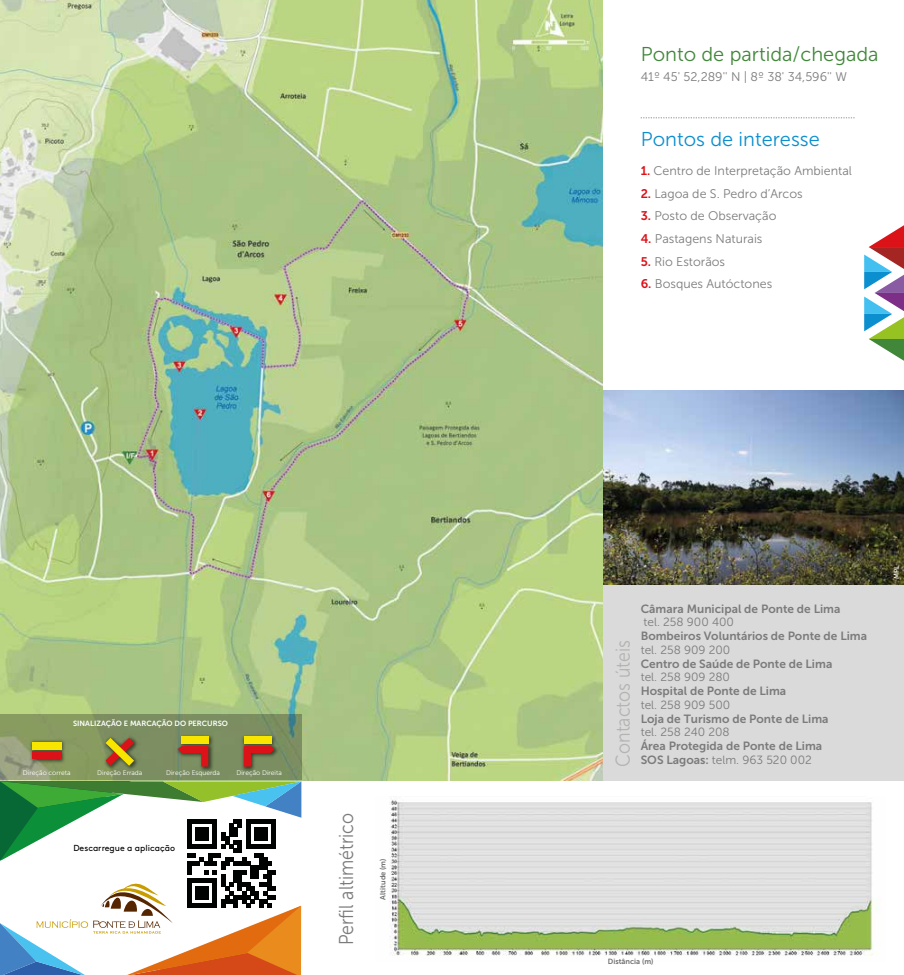
<style>
.page{position:relative;width:904px;height:975px;background:#fff}
.page>*{position:absolute;margin:0;border:0;box-sizing:border-box;transform-origin:0 0}
.t1{font:20px "Museo Sans 300";color:#408739}
.t2{font:20px "Museo Sans 300";color:#0c8fcf}
.t3{font:20px "Museo Sans 300";color:#7c7b7b;scale:.89 1}
.t4{font:20px "Museo Sans 300";color:#b3b3b2;scale:.89 1}
.t5{font:12.5px "Museo Sans 300";color:#7c7b7b}
.t6{font:11.88px "Museo Sans 700";color:#7c7b7b}
.t7{font:11.88px "Museo Sans 300";color:#7c7b7b}
.t8{font:8.75px "Brown";color:#000101}
.t9{font:7.5px "Museo Sans 700";color:#fff}
.t10{font:7.5px "Museo Sans 700";color:#717070}
.t11{font:6.88px "Museo Sans 500";color:#fff}
.t12{font:6.62px "Museo Sans 300";color:#fff}
.s1{font-family:"Museo Sans 700";color:#dc1219}
.s2{font-family:"Museo Sans 700"}
</style>
<div class="page">
<img style="left:602px;top:390px;width:302px;height:195px">
<div style="left:602px;top:585px;width:302px;height:195px;background:#dadada"></div>
<img style="left:0;top:0;width:602px;height:780px">
<svg style="left:640px;top:117px;width:215px;height:1px"></svg>
<img style="left:389px;top:796px;width:488px;height:160px">
<svg style="left:864px;top:225px;width:40px;height:136px"></svg>
<svg style="left:0;top:781px;width:301px;height:193px"></svg>
<svg style="left:0;top:714px;width:301px;height:66px;background:#819364"></svg>
<img style="left:102px;top:733px;width:38px;height:39px">
<svg style="left:105px;top:737px;width:29px;height:28px"></svg>
<img style="left:28px;top:738px;width:40px;height:26px">
<div style="left:32px;top:751px;width:29px;height:8px;background:#dc1219"></div>
<div style="left:32px;top:742px;width:29px;height:7px;background:#f8e600"></div>
<img style="left:174px;top:732px;width:40px;height:40px">
<div style="left:181px;top:736px;width:27px;height:7px;background:#f8e600"></div>
<svg style="left:178px;top:746px;width:30px;height:20px"></svg>
<img style="left:240px;top:732px;width:40px;height:40px">
<div style="left:244px;top:736px;width:27px;height:7px;background:#f8e600"></div>
<svg style="left:244px;top:746px;width:30px;height:20px"></svg>
<p class="t9" style="left:73px;top:719px;width:156px">SINALIZAÇÃO E MARCAÇÃO DO PERCURSO</p>
<p class="t12" style="left:23px;top:769px;width:49px">Direção correta</p>
<p class="t12" style="left:97px;top:769px;width:47px">Direção Errada</p>
<p class="t12" style="left:166px;top:769px;width:55px">Direção Esquerda</p>
<p class="t12" style="left:236px;top:769px;width:47px">Direção Direita</p>
<p class="t8" style="left:73px;top:841px;width:103px">Descarregue a aplicação</p>
<h1 class="t3" style="left:335px;top:945px;width:150px;rotate:-90deg">Perfil altimétrico</h1>
<p class="t10" style="left:378px;top:899px;width:43px;rotate:-90deg">Altitude (m)</p>
<h1 class="t1" style="left:640px;top:44px;width:239px">Ponto de partida/chegada</h1>
<p class="t5" style="left:640px;top:70px;width:208px">41º 45' 52,289'' N | 8º 38' 34,596'' W</p>
<h1 class="t2" style="left:640px;top:129px;width:180px">Pontos de interesse</h1>
<p class="t5" style="left:640px;top:164px;width:213px"><span class="s1">1.</span> Centro de Interpretação Ambiental</p>
<p class="t5" style="left:640px;top:187px;width:164px"><span class="s1">2.</span> Lagoa de S. Pedro d’Arcos</p>
<p class="t5" style="left:640px;top:209px;width:137px"><span class="s1">3.</span> Posto de Observação</p>
<p class="t5" style="left:640px;top:232px;width:123px"><span class="s1">4.</span> Pastagens Naturais</p>
<p class="t5" style="left:640px;top:254px;width:86px"><span class="s1">5.</span> Rio Estorãos</p>
<p class="t5" style="left:640px;top:277px;width:133px"><span class="s1">6.</span> Bosques Autóctones</p>
<h1 class="t4" style="left:612px;top:766px;width:144px;rotate:-90deg">Contactos úteis</h1>
<p class="t6" style="left:640px;top:601px;width:201px">Câmara Municipal de Ponte de Lima</p>
<p class="t7" style="left:643px;top:615px;width:92px">tel. 258 900 400</p>
<p class="t6" style="left:640px;top:629px;width:228px">Bombeiros Voluntários de Ponte de Lima</p>
<p class="t7" style="left:640px;top:643px;width:91px">tel. 258 909 200</p>
<p class="t6" style="left:640px;top:656px;width:193px">Centro de Saúde de Ponte de Lima</p>
<p class="t7" style="left:640px;top:670px;width:91px">tel. 258 909 280</p>
<p class="t6" style="left:640px;top:684px;width:147px">Hospital de Ponte de Lima</p>
<p class="t7" style="left:640px;top:698px;width:91px">tel. 258 909 500</p>
<p class="t6" style="left:640px;top:711px;width:189px">Loja de Turismo de Ponte de Lima</p>
<p class="t7" style="left:640px;top:725px;width:90px">tel. 258 240 208</p>
<p class="t6" style="left:640px;top:739px;width:183px">Área Protegida de Ponte de Lima</p>
<p class="t7" style="left:640px;top:753px;width:173px"><span class="s2">SOS Lagoas:</span> telm. 963 520 002</p>
<p class="t11" style="left:892px;top:579px;width:15px;rotate:-90deg">MPL</p>
<p class="t10" style="left:608px;top:957px;width:47px">Distância (m)</p>
</div>
